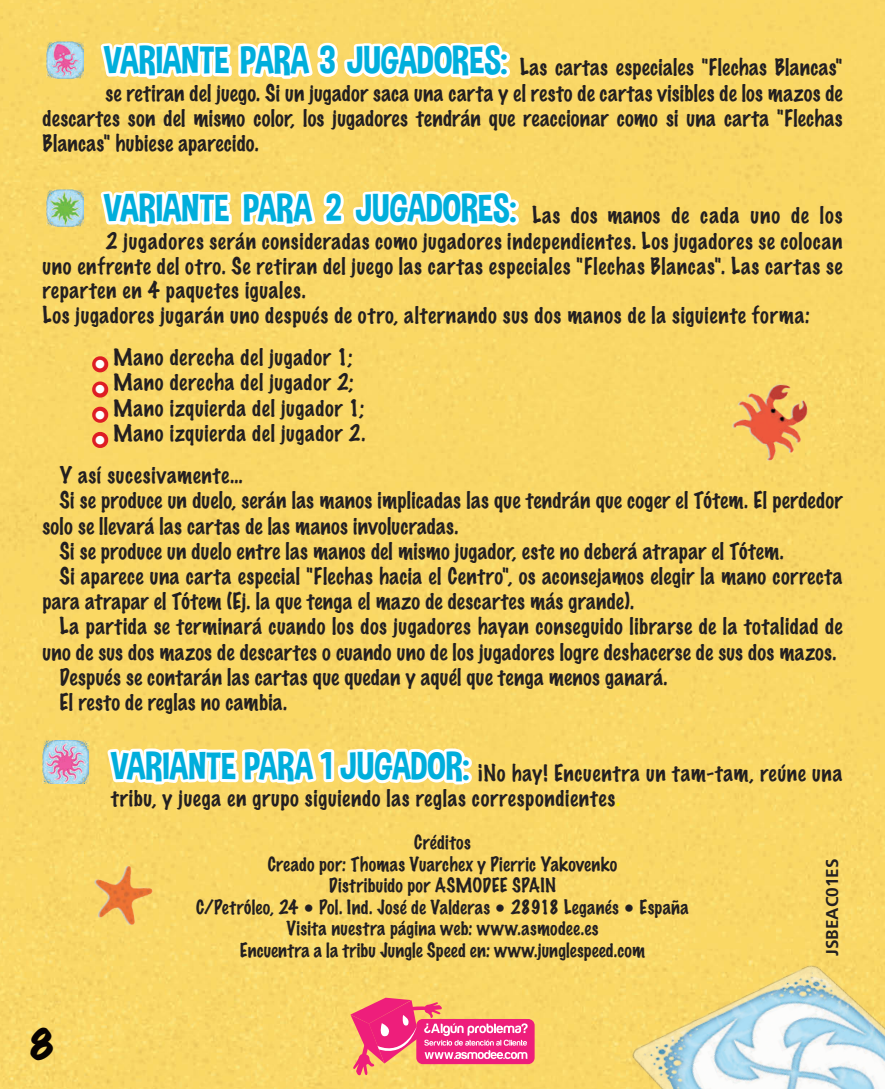
<style>
.page{position:relative;width:885px;height:1089px;background:#fff}
.page>*{position:absolute;margin:0;border:0;box-sizing:border-box;transform-origin:0 0}
.t1{font:expanded 36px "Marker Felt";color:#080302}
.t2{font:100 21px/42.3px "Marker Felt";letter-spacing:.025em;color:#231f20}
.t3{font:100 18px/21.6px "Marker Felt";letter-spacing:.02em;color:#231f20;text-align:center}
.t4{font:700 17.1px "Frutiger";color:#231f20}
.s1{font-family:"Dimbo";font-weight:400;font-size:39px;color:#00aedc}
.s2{color:#fff}
.s3{color:#fff101}
</style>
<div class="page">
<div style="left:0;top:0;width:884px;height:1089px;background:#fad867"></div>
<img style="left:714px;top:366px;width:120px;height:115px">
<img style="left:527px;top:727px;width:357px;height:362px">
<img style="left:68px;top:838px;width:35px;height:109px">
<img style="left:46px;top:42px;width:37px;height:37px">
<img style="left:46px;top:190px;width:37px;height:37px">
<svg style="left:86px;top:0;width:437px;height:603px;background:#f9da74"></svg>
<img style="left:43px;top:740px;width:45px;height:44px">
<div style="left:416px;top:1019px;width:118px;height:45px;background:#ee1e7b;border-radius:6px"></div>
<svg style="left:103px;top:725px;width:424px;height:364px;background:#f8d173"></svg>
<p class="t2" style="left:104px;top:46px;width:739px"><span class="s1">VARIANTE PARA 3 JUGADORES:</span> Las cartas especiales "Flechas Blancas"</p>
<p class="t2" style="left:105px;top:71px;width:738px">se retiran del juego. Si un jugador saca una carta y el resto de cartas visibles de los mazos de</p>
<p class="t2" style="left:43px;top:96px;width:801px">descartes son del mismo color, los jugadores tendrán que reaccionar como si una carta "Flechas</p>
<p class="t2" style="left:43px;top:122px;width:218px">Blancas" hubiese aparecido.</p>
<p class="t2" style="left:104px;top:194px;width:739px"><span class="s1">VARIANTE PARA 2 JUGADORES:</span> Las dos manos de cada uno de los</p>
<p class="t2" style="left:105px;top:219px;width:738px">2 jugadores serán consideradas como jugadores independientes. Los jugadores se colocan</p>
<p class="t2" style="left:42px;top:244px;width:801px">uno enfrente del otro. Se retiran del juego las cartas especiales "Flechas Blancas". Las cartas se</p>
<p class="t2" style="left:42px;top:268px;width:265px">reparten en 4 paquetes iguales.</p>
<p class="t2" style="left:42px;top:293px;width:769px">Los jugadores jugarán uno después de otro, alternando sus dos manos de la siguiente forma:</p>
<p class="t2" style="left:94px;top:336px;width:260px"><span class="s2">•</span> Mano derecha del jugador 1;</p>
<p class="t2" style="left:94px;top:361px;width:261px"><span class="s2">•</span> Mano derecha del jugador 2;</p>
<p class="t2" style="left:94px;top:386px;width:272px"><span class="s2">•</span> Mano izquierda del jugador 1;</p>
<p class="t2" style="left:60px;top:411px;width:307px;text-indent:34px"><span class="s2">•</span> Mano izquierda del jugador 2.<br>Y así sucesivamente…</p>
<p class="t2" style="left:60px;top:479px;width:784px">Si se produce un duelo, serán las manos implicadas las que tendrán que coger el Tótem. El perdedor</p>
<p class="t2" style="left:43px;top:504px;width:417px">solo se llevará las cartas de las manos involucradas.</p>
<p class="t2" style="left:60px;top:529px;width:725px">Si se produce un duelo entre las manos del mismo jugador, este no deberá atrapar el Tótem.</p>
<p class="t2" style="left:60px;top:554px;width:784px">Si aparece una carta especial "Flechas hacia el Centro", os aconsejamos elegir la mano correcta</p>
<p class="t2" style="left:43px;top:579px;width:593px">para atrapar el Tótem (Ej. la que tenga el mazo de descartes más grande).</p>
<p class="t2" style="left:60px;top:605px;width:784px">La partida se terminará cuando los dos jugadores hayan conseguido librarse de la totalidad de</p>
<p class="t2" style="left:43px;top:630px;width:795px">uno de sus dos mazos de descartes o cuando uno de los jugadores logre deshacerse de sus dos mazos.</p>
<p class="t2" style="left:60px;top:655px;width:609px">Después se contarán las cartas que quedan y aquél que tenga menos ganará.</p>
<p class="t2" style="left:60px;top:680px;width:229px">El resto de reglas no cambia.</p>
<p class="t2" style="left:111px;top:760px;width:732px;line-height:25.2px"><span class="s1">VARIANTE PARA 1 JUGADOR:</span> ¡No hay! Encuentra un tam-tam, reúne una tribu, y juega en grupo siguiendo las reglas correspondientes<span class="s3">.</span></p>
<p class="t3" style="left:196px;top:831px;width:494px">Créditos<br>Creado por: Thomas Vuarchex y Pierric Yakovenko<br>Distribuido por ASMODEE SPAIN<br>C/Petróleo, 24 • Pol. Ind. José de Valderas • 28918 Leganés • España Visita nuestra página web: www.asmodee.es<br>Encuentra a la tribu Jungle Speed en: www.junglespeed.com</p>
<p class="t4" style="left:822px;top:956px;width:99px;rotate:-90deg">JSBEAC01ES</p>
<h1 class="t1" style="left:30px;top:1015px;width:25px">8</h1>
</div>
